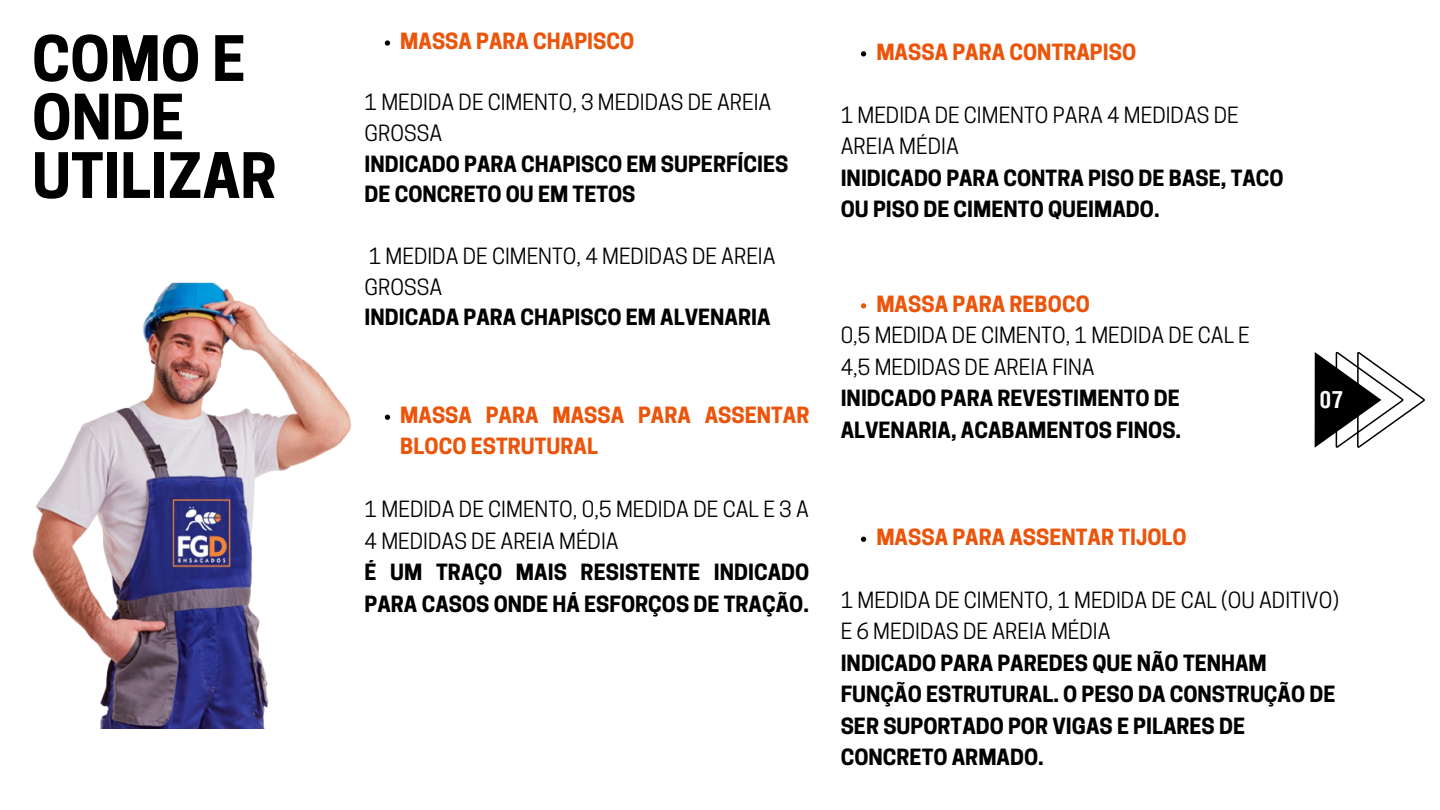
<style>
.page{position:relative;width:1440px;height:810px;background:#fff}
.page>*{position:absolute;margin:0;border:0;box-sizing:border-box;transform-origin:0 0}
.t1{font:700 58.7px/58.5px "Cooper Hewitt";color:#000}
.t2{font:700 23.8px "Helios Cond";color:#fff}
.t3{font:700 21px/31.5px "Cooper Hewitt";color:#000}
.t4{font:21px/31.5px "Cooper Hewitt";color:#000}
.t5{font:700 21px/31.5px "Cooper Hewitt";color:#eb550b}
</style>
<div class="page">
<svg style="left:1315px;top:352px;width:110px;height:96px"></svg>
<img style="left:32px;top:283px;width:319px;height:446px">
<svg style="left:385px;top:40px;width:5px;height:6px"></svg>
<svg style="left:861px;top:537px;width:5px;height:5px"></svg>
<svg style="left:861px;top:51px;width:5px;height:6px"></svg>
<svg style="left:861px;top:303px;width:5px;height:6px"></svg>
<svg style="left:385px;top:415px;width:5px;height:5px"></svg>
<h1 class="t1" style="left:32px;top:37px;width:246px">COMO E<br>ONDE<br>UTILIZAR</h1>
<p class="t5" style="left:400px;top:28px;width:235px">MASSA PARA CHAPISCO</p>
<p class="t4" style="left:365px;top:90px;width:408px;line-height:30.8px">1 MEDIDA DE CIMENTO, 3 MEDIDAS DE AREIA<br>GROSSA</p>
<p class="t3" style="left:365px;top:151px;width:425px;line-height:30.8px">INDICADO PARA CHAPISCO EM SUPERFÍCIES<br>DE CONCRETO OU EM TETOS</p>
<p class="t4" style="left:365px;top:243px;width:412px;line-height:30.8px">1 MEDIDA DE CIMENTO, 4 MEDIDAS DE AREIA<br>GROSSA</p>
<p class="t3" style="left:365px;top:304px;width:408px">INDICADA PARA CHAPISCO EM ALVENARIA</p>
<p class="t5" style="left:400px;top:402px;width:411px">MASSA PARA MASSA PARA ASSENTAR<br>BLOCO ESTRUTURAL</p>
<p class="t4" style="left:365px;top:496px;width:446px">1 MEDIDA DE CIMENTO, 0,5 MEDIDA DE CAL E 3 A<br>4 MEDIDAS DE AREIA MÉDIA</p>
<p class="t3" style="left:365px;top:559px;width:446px">É UM TRAÇO MAIS RESISTENTE INDICADO<br>PARA CASOS ONDE HÁ ESFORÇOS DE TRAÇÃO.</p>
<p class="t5" style="left:876px;top:39px;width:261px">MASSA PARA CONTRAPISO</p>
<p class="t4" style="left:841px;top:102px;width:400px">1 MEDIDA DE CIMENTO PARA 4 MEDIDAS DE<br>AREIA MÉDIA</p>
<p class="t3" style="left:841px;top:165px;width:445px">INIDICADO PARA CONTRA PISO DE BASE, TACO<br>OU PISO DE CIMENTO QUEIMADO.</p>
<p class="t5" style="left:876px;top:291px;width:215px">MASSA PARA REBOCO</p>
<p class="t4" style="left:841px;top:322px;width:411px">0,5 MEDIDA DE CIMENTO, 1 MEDIDA DE CAL E<br>4,5 MEDIDAS DE AREIA FINA</p>
<p class="t3" style="left:841px;top:385px;width:342px">INIDCADO PARA REVESTIMENTO DE<br>ALVENARIA, ACABAMENTOS FINOS.</p>
<p class="t5" style="left:876px;top:524px;width:312px">MASSA PARA ASSENTAR TIJOLO</p>
<p class="t2" style="left:1320px;top:383px;width:25px">07</p>
<p class="t4" style="left:841px;top:587px;width:500px">1 MEDIDA DE CIMENTO, 1 MEDIDA DE CAL (OU ADITIVO)<br>E 6 MEDIDAS DE AREIA MÉDIA</p>
<p class="t3" style="left:841px;top:650px;width:496px">INDICADO PARA PAREDES QUE NÃO TENHAM FUNÇÃO ESTRUTURAL. O PESO DA CONSTRUÇÃO DE SER SUPORTADO POR VIGAS E PILARES DE CONCRETO ARMADO.</p>
</div>
